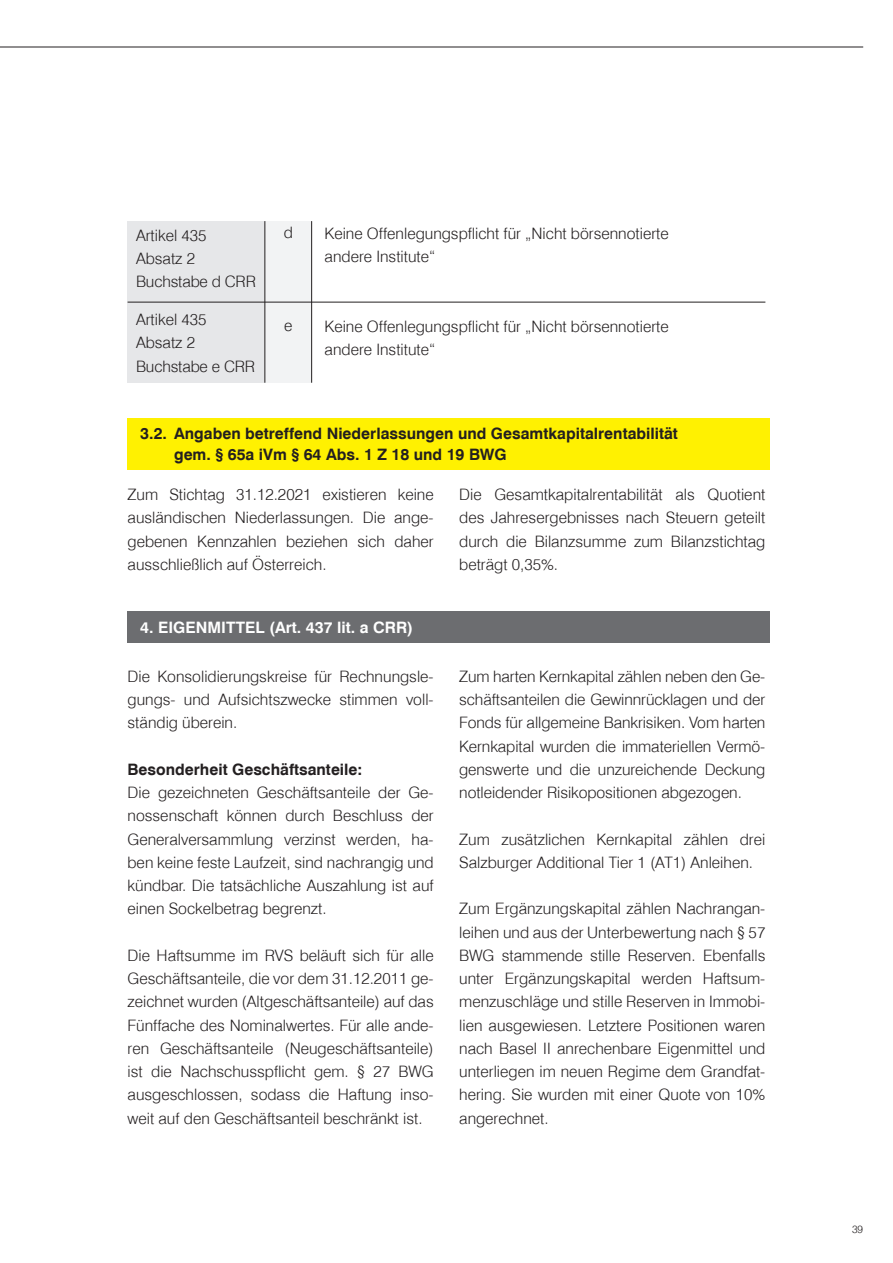
<style>
.page{position:relative;width:893px;height:1263px;background:#fff}
.page>*{position:absolute;margin:0;border:0;box-sizing:border-box;transform-origin:0 0}
.Tabellen_Fliesstext{font:300 15.75px/23.2px "Swiss 721 TL";color:#231f20;text-align:justify}
.Header_3{font:700 15.75px "Swiss 721 TL";color:#231f20}
.Header_3-2{font:700 15.75px "Swiss 721 TL";color:#fff}
.Tabellen_Fliesstext-2{font:700 15.75px "Swiss 721 TL";color:#231f20}
.Header_3-3{font:300 15.75px "Swiss 721 TL";color:#231f20}
.t1{font:300 10.5px "Swiss 721 TL";color:#231f20}
</style>
<div class="page">
<hr style="left:0;top:47px;width:863px;height:1px;background:#231f20">
<div style="left:128px;top:221px;width:137px;height:162px;background:#e6e7e9"></div>
<div style="left:265px;top:221px;width:47px;height:162px;background:#f2f3f4"></div>
<hr style="left:265px;top:221px;width:1px;height:162px;background:#231f20">
<hr style="left:311px;top:221px;width:1px;height:162px;background:#231f20">
<div style="left:128px;top:611px;width:642px;height:32px;background:#6c6d70"></div>
<div style="left:128px;top:418px;width:642px;height:51px;background:#fff101"></div>
<hr style="left:128px;top:302px;width:637px;height:1px;background:#231f20">
<p class="Tabellen_Fliesstext" style="left:136px;top:223px;width:72px">Artikel 435</p>
<p class="Tabellen_Fliesstext" style="left:136px;top:246px;width:61px">Absatz 2</p>
<p class="Tabellen_Fliesstext" style="left:136px;top:270px;width:121px">Buchstabe d CRR</p>
<p class="Tabellen_Fliesstext" style="left:136px;top:307px;width:72px">Artikel 435</p>
<p class="Tabellen_Fliesstext" style="left:136px;top:331px;width:61px">Absatz 2</p>
<p class="Tabellen_Fliesstext" style="left:136px;top:354px;width:120px">Buchstabe e CRR</p>
<p class="Header_3-3" style="left:284px;top:223px;width:11px">d</p>
<p class="Header_3-3" style="left:284px;top:316px;width:10px">e</p>
<p class="Tabellen_Fliesstext" style="left:325px;top:221px;width:346px">Keine Offenlegungspflicht für „Nicht börsennotierte</p>
<p class="Tabellen_Fliesstext" style="left:325px;top:244px;width:112px">andere Institute“</p>
<p class="Tabellen_Fliesstext" style="left:325px;top:314px;width:346px">Keine Offenlegungspflicht für „Nicht börsennotierte</p>
<p class="Tabellen_Fliesstext" style="left:325px;top:337px;width:112px">andere Institute“</p>
<p class="Header_3" style="left:140px;top:423px;width:539px">3.2. Angaben betreffend Niederlassungen und Gesamtkapitalrentabilität</p>
<p class="Header_3" style="left:174px;top:444px;width:334px">gem. § 65a iVm § 64 Abs. 1 Z 18 und 19 BWG</p>
<p class="Tabellen_Fliesstext" style="left:128px;top:482px;width:308px">Zum Stichtag 31.12.2021 existieren keine ausländischen Niederlassungen. Die ange&shy;gebenen Kennzahlen beziehen sich daher ausschließlich auf Österreich.</p>
<p class="Tabellen_Fliesstext" style="left:459px;top:482px;width:308px">Die Gesamtkapitalrentabilität als Quotient des Jahresergebnisses nach Steuern geteilt durch die Bilanzsumme zum Bilanzstichtag beträgt 0,35%.</p>
<p class="Header_3-2" style="left:140px;top:617px;width:274px">4. EIGENMITTEL (Art. 437 lit. a CRR)</p>
<p class="Tabellen_Fliesstext" style="left:128px;top:664px;width:308px">Die Konsolidierungskreise für Rechnungsle&shy;gungs- und Aufsichtszwecke stimmen voll&shy;ständig überein.</p>
<p class="Tabellen_Fliesstext-2" style="left:128px;top:759px;width:236px">Besonderheit Geschäftsanteile:</p>
<p class="Tabellen_Fliesstext" style="left:128px;top:780px;width:308px">Die gezeichneten Geschäftsanteile der Ge&shy;nossenschaft können durch Beschluss der Generalversammlung verzinst werden, ha&shy;ben keine feste Laufzeit, sind nachrangig und kündbar. Die tatsächliche Auszahlung ist auf einen Sockelbetrag begrenzt.</p>
<p class="Tabellen_Fliesstext" style="left:128px;top:943px;width:308px">Die Haftsumme im RVS beläuft sich für alle Geschäftsanteile, die vor dem 31.12.2011 ge&shy;zeichnet wurden (Altgeschäftsanteile) auf das Fünffache des Nominalwertes. Für alle ande&shy;ren Geschäftsanteile (Neugeschäftsanteile) ist die Nachschusspflicht gem. § 27 BWG ausgeschlossen, sodass die Haftung inso&shy;weit auf den Geschäftsanteil beschränkt ist.</p>
<p class="Tabellen_Fliesstext" style="left:459px;top:664px;width:308px">Zum harten Kernkapital zählen neben den Ge&shy;schäftsanteilen die Gewinnrücklagen und der Fonds für allgemeine Bankrisiken. Vom harten Kernkapital wurden die immateriellen Vermö&shy;genswerte und die unzureichende Deckung notleidender Risikopositionen abgezogen.</p>
<p class="Tabellen_Fliesstext" style="left:459px;top:827px;width:308px">Zum zusätzlichen Kernkapital zählen drei<br>Salzburger Additional Tier 1 (AT1) Anleihen.</p>
<p class="Tabellen_Fliesstext" style="left:459px;top:896px;width:308px">Zum Ergänzungskapital zählen Nachrangan&shy;leihen und aus der Unterbewertung nach § 57<br>BWG stammende stille Reserven. Ebenfalls unter Ergänzungskapital werden Haftsum&shy;menzuschläge und stille Reserven in Immobi&shy;lien ausgewiesen. Letztere Positionen waren nach Basel II anrechenbare Eigenmittel und unterliegen im neuen Regime dem Grandfat&shy;hering. Sie wurden mit einer Quote von 10% angerechnet.</p>
<p class="t1" style="left:852px;top:1223px;width:13px">39</p>
</div>
